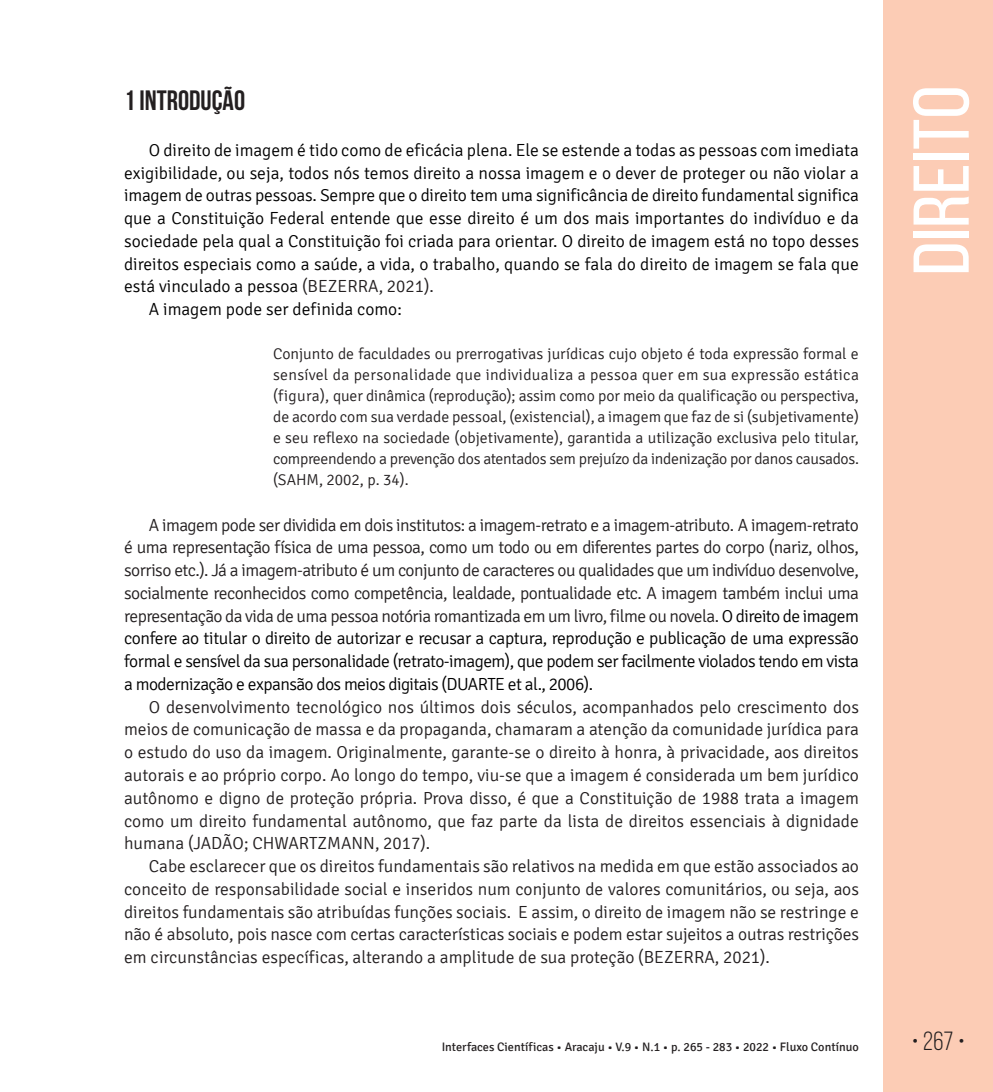
<style>
.page{position:relative;width:993px;height:1092px;background:#fff}
.page>*{position:absolute;margin:0;border:0;box-sizing:border-box;transform-origin:0 0}
.t1{font:78.75px "Bebas Neue";color:#fff;scale:1.09 1}
.t2{font:700 28px "Bebas Neue";color:#231f20}
.t3{font:26.25px "Bebas Neue";color:#231f20}
.t4{font:300 17.5px/22.8px "Signika";color:#231f20;text-align:justify}
.t5{font:300 17.5px "Signika";color:#000001}
.t6{font:300 15.75px/21px "Signika";letter-spacing:-.02em;color:#231f20;text-align:justify}
.t7{font:12.25px "Signika";color:#231f20}
.s1{color:#231f20}
.s2{color:#000001}
</style>
<div class="page">
<div style="left:883px;top:0;width:109px;height:1091px;background:#fcccb5"></div>
<h2 class="t2" style="left:124px;top:85px;width:122px">1 INTRODUÇÃO</h2>
<p class="t5" style="left:149px;top:140px;width:711px">O direito de imagem é tido como de eficácia plena. Ele se estende a todas as pessoas com imediata</p>
<p class="t5" style="left:124px;top:163px;width:736px">exigibilidade, ou seja, todos nós temos direito a nossa imagem e o dever de proteger ou não violar a</p>
<p class="t5" style="left:124px;top:186px;width:736px">imagem de outras pessoas. Sempre que o direito tem uma significância de direito fundamental significa</p>
<p class="t5" style="left:124px;top:209px;width:736px">que a Constituição Federal entende que esse direito é um dos mais importantes do indivíduo e da</p>
<p class="t5" style="left:124px;top:231px;width:736px">sociedade pela qual a Constituição foi criada para orientar. O direito de imagem está no topo desses</p>
<p class="t5" style="left:124px;top:254px;width:736px">direitos especiais como a saúde, a vida, o trabalho, quando se fala do direito de imagem se fala que</p>
<p class="t5" style="left:124px;top:277px;width:311px">está vinculado a pessoa <span class="s1">(BEZERRA, 2021).</span></p>
<p class="t5" style="left:149px;top:300px;width:254px">A imagem pode ser definida como:</p>
<p class="t6" style="left:273px;top:343px;width:587px">Conjunto de faculdades ou prerrogativas jurídicas cujo objeto é toda expressão formal e sensível da personalidade que individualiza a pessoa quer em sua expressão estática (figura), quer dinâmica (reprodução); assim como por meio da qualificação ou perspectiva, de acordo com sua verdade pessoal, (existencial), a imagem que faz de si (subjetivamente) e seu reflexo na sociedade (objetivamente), garantida a utilização exclusiva pelo titular, compreendendo a prevenção dos atentados sem prejuízo da indenização por danos causados. (SAHM, 2002, p. 34).</p>
<p class="t4" style="left:124px;top:513px;width:736px;text-indent:25px">A imagem pode ser dividida em dois institutos: a imagem-retrato e a imagem-atributo. A imagem-retrato é uma representação física de uma pessoa, como um todo ou em diferentes partes do corpo (nariz, olhos, sorriso etc.). Já a imagem-atributo é um conjunto de caracteres ou qualidades que um indivíduo desenvolve, socialmente reconhecidos como competência, lealdade, pontualidade etc. A imagem também inclui uma representação da vida de uma pessoa notória romantizada em um livro, filme ou novela. <span class="s2">O direito de imagem confere ao titular o direito de autorizar e recusar a captura, reprodução e publicação de uma expressão formal e sensível da sua personalidade (retrato-imagem), que podem ser facilmente violados tendo em vista a modernização e expansão dos meios digitais (DUARTE et al., 2006).</span></p>
<p class="t4" style="left:124px;top:695px;width:736px;text-indent:25px">O desenvolvimento tecnológico nos últimos dois séculos, acompanhados pelo crescimento dos meios de comunicação de massa e da propaganda, chamaram a atenção da comunidade jurídica para o estudo do uso da imagem. Originalmente, garante-se o direito à honra, à privacidade, aos direitos autorais e ao próprio corpo. Ao longo do tempo, viu-se que a imagem é considerada um bem jurídico autônomo e digno de proteção própria. Prova disso, é que a Constituição de 1988 trata a imagem como um direito fundamental autônomo, que faz parte da lista de direitos essenciais à dignidade humana (JADÃO; CHWARTZMANN, 2017).</p>
<p class="t4" style="left:124px;top:855px;width:736px;text-indent:25px">Cabe esclarecer que os direitos fundamentais são relativos na medida em que estão associados ao conceito de responsabilidade social e inseridos num conjunto de valores comunitários, ou seja, aos direitos fundamentais são atribuídas funções sociais. E assim, o direito de imagem não se restringe e não é absoluto, pois nasce com certas características sociais e podem estar sujeitos a outras restrições em circunstâncias específicas, alterando a amplitude de sua proteção (BEZERRA, 2021).</p>
<h1 class="t1" style="left:898px;top:275px;width:176px;rotate:-90deg">Direito</h1>
<p class="t7" style="left:441px;top:1040px;width:418px">Interfaces Científicas • Aracaju • V.9 • N.1 • p. 265 - 283 • 2022 • Fluxo Contínuo</p>
<h3 class="t3" style="left:911px;top:1026px;width:55px">• 267 •</h3>
</div>
